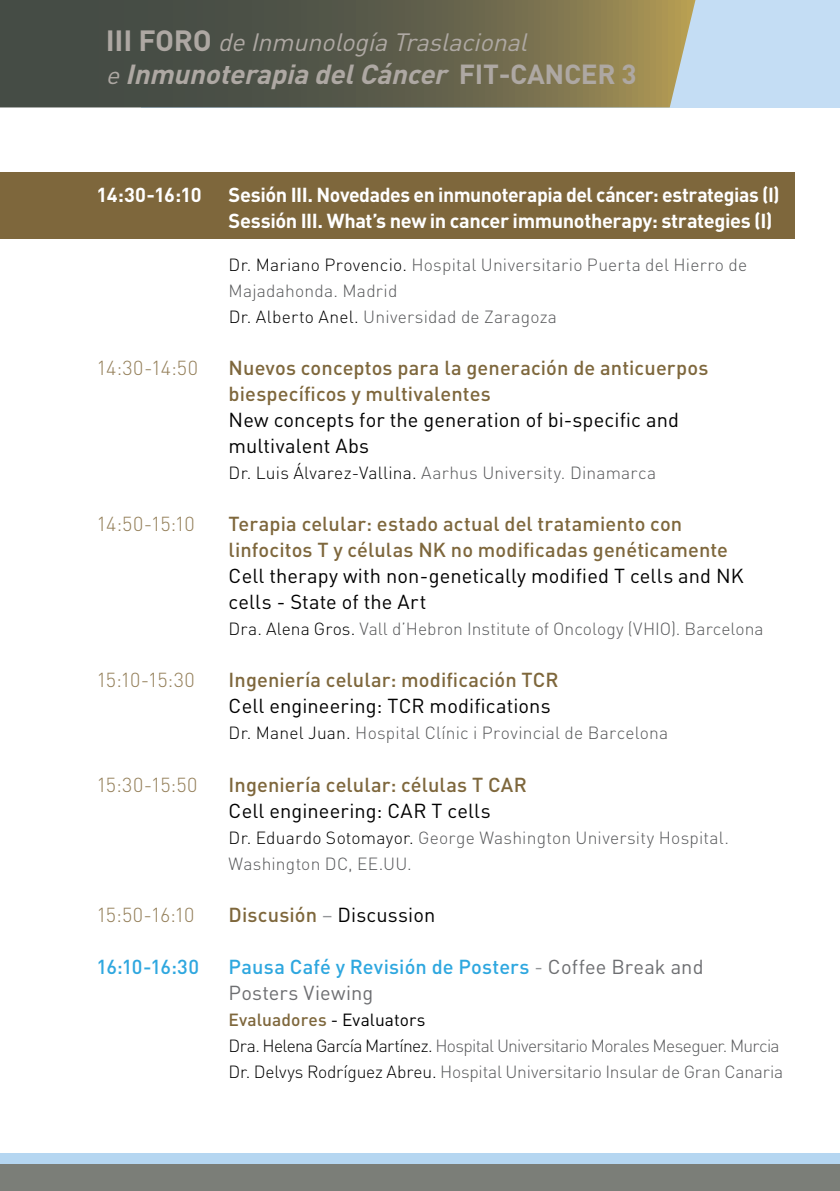
<style>
.page{position:relative;width:840px;height:1191px;background:#fff}
.page>*{position:absolute;margin:0;border:0;box-sizing:border-box;transform-origin:0 0}
.t1{font:italic 700 27.2px "DIN";color:#aea8a3}
.t2{font:italic 24.8px "DIN";color:#aea8a3}
.t3{font:500 20px/26px "DIN";letter-spacing:.005em;color:#7e673c}
.t4{font:20px/26px "DIN";letter-spacing:.005em;color:#000}
.t5{font:700 20px/26px "DIN";letter-spacing:-.02em;color:#fff}
.t6{font:20px/26px "DIN";letter-spacing:.005em;color:#6d6e71}
.t7{font:300 20px "DIN";letter-spacing:-.03em;color:#937e58}
.t8{font:500 20px "DIN";letter-spacing:-.035em;color:#2ea7df}
.t9{font:300 17.4px/26px "DIN";letter-spacing:.01em;color:#58595b}
.t10{font:300 17.4px/26px "DIN";letter-spacing:-.015em;color:#58595b}
.s1{font-weight:700;font-style:normal;font-size:29px}
.s2{font-weight:400;font-size:24.8px}
.s3{font-style:normal}
.s4{color:#000}
.s5{font-weight:500;color:#7e673c}
.s6{color:#939598}
.s7{font-weight:500;color:#2ea7df}
.s8{font-weight:400;color:#000}
</style>
<div class="page">
<div style="left:0;top:173px;width:794px;height:66px;background:#7e673c"></div>
<div style="left:0;top:1153px;width:839px;height:38px;background:#b5d6f1"></div>
<div style="left:142px;top:0;width:697px;height:107px;background:#c4ddf4"></div>
<svg style="left:0;top:0;width:695px;height:107px;background:#63624d"></svg>
<div style="left:0;top:1164px;width:839px;height:27px;background:#7b7e78"></div>
<h2 class="t2" style="left:106px;top:27px;width:429px"><span class="s1">I I I F o r o</span> deInmunologíaTraslacional</h2>
<h1 class="t1" style="left:106px;top:56px;width:532px"><span class="s2">e</span>InmunoterapiadelCáncer <span class="s3">F I T - C A N C E R 3</span></h1>
<p class="t5" style="left:96px;top:181px;width:107px">14:30-16:10</p>
<p class="t5" style="left:228px;top:181px;width:552px">Sesión III. Novedades en inmunoterapia del cáncer: estrategias (I)<br>Sessión III. What’s new in cancer immunotherapy: strategies (I)</p>
<p class="t9" style="left:228px;top:252px;width:520px"><span class="s4">Dr. Mariano Provencio.</span> Hospital Universitario Puerta del Hierro de<br>Majadahonda. Madrid<br><span class="s4">Dr. Alberto Anel.</span> Universidad de Zaragoza</p>
<p class="t7" style="left:96px;top:356px;width:103px">14:30-14:50</p>
<p class="t3" style="left:228px;top:354px;width:481px">Nuevos conceptos para la generación de anticuerpos biespecíficos y multivalentes</p>
<p class="t4" style="left:228px;top:407px;width:451px">New concepts for the generation of bi-specific and multivalent Abs</p>
<p class="t9" style="left:228px;top:460px;width:429px"><span class="s4">Dr. Luis Álvarez-Vallina.</span> Aarhus University. Dinamarca</p>
<p class="t7" style="left:96px;top:512px;width:100px">14:50-15:10</p>
<p class="t3" style="left:228px;top:510px;width:500px">Terapia celular: estado actual del tratamiento con linfocitos T y células NK no modificadas genéticamente</p>
<p class="t4" style="left:228px;top:563px;width:516px">Cell therapy with non-genetically modified T cells and NK cells - State of the Art</p>
<p class="t9" style="left:228px;top:616px;width:536px"><span class="s4">Dra. Alena Gros.</span> Vall d’Hebron Institute of Oncology (VHIO). Barcelona</p>
<p class="t7" style="left:96px;top:668px;width:100px">15:10-15:30</p>
<p class="t3" style="left:228px;top:666px;width:331px">Ingeniería celular: modificación TCR</p>
<p class="t4" style="left:228px;top:693px;width:323px">Cell engineering: TCR modifications</p>
<p class="t9" style="left:228px;top:720px;width:441px"><span class="s4">Dr. Manel Juan.</span> Hospital Clínic i Provincial de Barcelona</p>
<p class="t7" style="left:96px;top:772px;width:102px">15:30-15:50</p>
<p class="t3" style="left:228px;top:770px;width:300px">Ingeniería celular: células T CAR</p>
<p class="t4" style="left:228px;top:797px;width:263px">Cell engineering: CAR T cells</p>
<p class="t9" style="left:228px;top:824px;width:501px"><span class="s4">Dr. Eduardo Sotomayor.</span> George Washington University Hospital.<br>Washington DC, EE.UU.</p>
<p class="t7" style="left:96px;top:902px;width:99px">15:50-16:10</p>
<p class="t4" style="left:228px;top:901px;width:208px"><span class="s5">Discusión</span> <span class="s6">–</span> Discussion</p>
<p class="t8" style="left:96px;top:953px;width:104px">16:10-16:30</p>
<p class="t6" style="left:228px;top:953px;width:476px"><span class="s7">Pausa Café y Revisión de Posters</span> <span class="s6">-</span> Coffee Break and<br>Posters Viewing</p>
<p class="t10" style="left:228px;top:1006px;width:555px"><span class="s5">Evaluadores</span> <span class="s8">- Evaluators<br></span><span class="s4">Dra. Helena García Martínez.</span> Hospital Universitario Morales Meseguer. Murcia<br><span class="s4">Dr. Delvys Rodríguez Abreu.</span> Hospital Universitario Insular de Gran Canaria</p>
</div>
